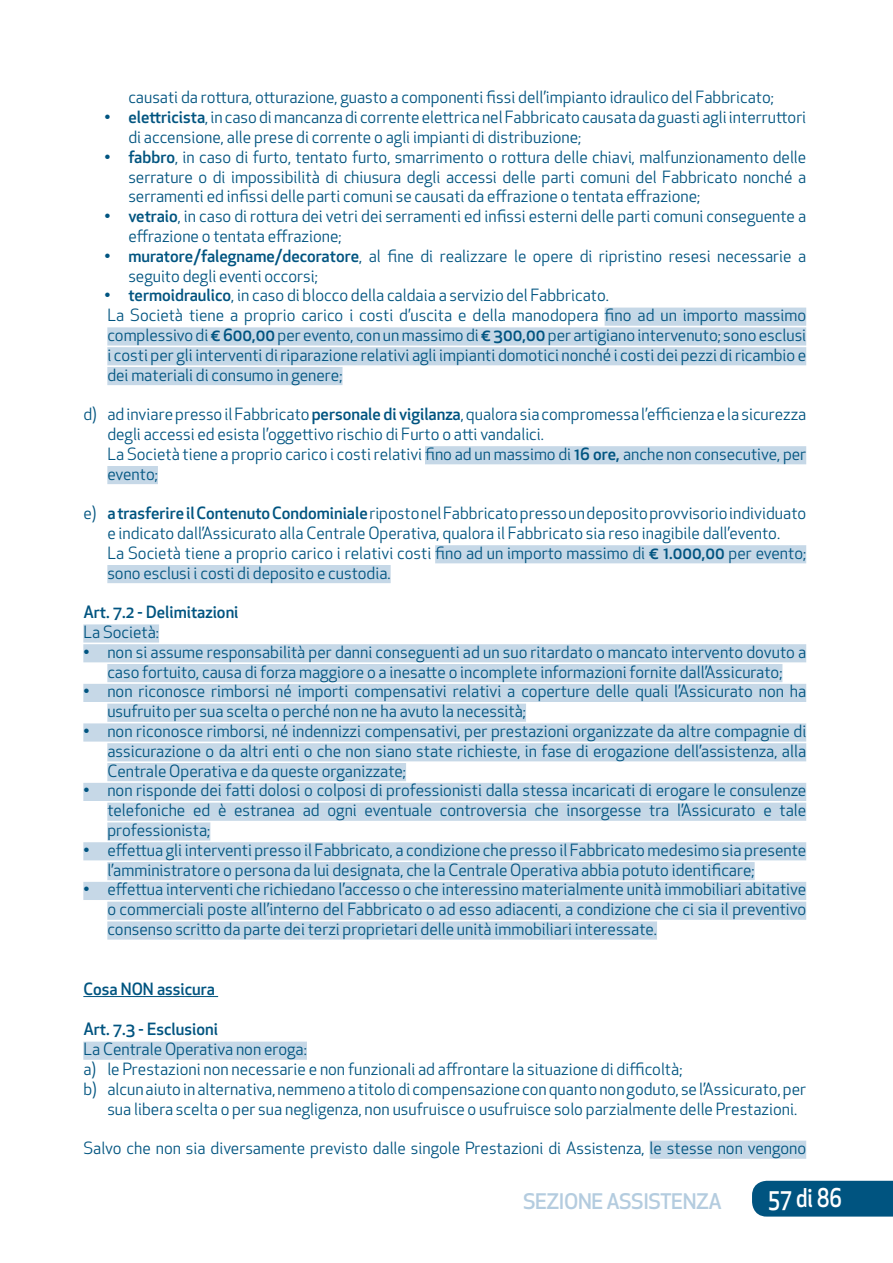
<style>
.page{position:relative;width:893px;height:1263px;background:#fff}
.page>*{position:absolute;margin:0;border:0;box-sizing:border-box;transform-origin:0 0}
.t1{font:500 25.2px "Apex New";color:#fff;scale:.83 1}
.t2{font:500 21px "Apex New";letter-spacing:-.02em;color:#b4ccdf}
.t3{font:16.5px/19.8px "Apex New";color:#005480}
.t4{font:500 16.5px "Apex New";color:#005480}
.s1{font-weight:500}
</style>
<div class="page">
<div style="left:752px;top:1181px;width:141px;height:35px;background:#005480"></div>
<div style="left:605px;top:308px;width:201px;height:18px;background:#c6d8e7"></div>
<div style="left:107px;top:327px;width:699px;height:18px;background:#c6d8e7"></div>
<div style="left:107px;top:347px;width:699px;height:18px;background:#c6d8e7"></div>
<div style="left:107px;top:367px;width:235px;height:18px;background:#c6d8e7"></div>
<div style="left:425px;top:446px;width:381px;height:18px;background:#c6d8e7"></div>
<div style="left:107px;top:466px;width:51px;height:18px;background:#c6d8e7"></div>
<div style="left:435px;top:545px;width:371px;height:18px;background:#c6d8e7"></div>
<div style="left:107px;top:565px;width:284px;height:18px;background:#c6d8e7"></div>
<div style="left:83px;top:624px;width:76px;height:18px;background:#c6d8e7"></div>
<div style="left:83px;top:644px;width:723px;height:18px;background:#c6d8e7"></div>
<div style="left:107px;top:664px;width:675px;height:18px;background:#c6d8e7"></div>
<div style="left:83px;top:684px;width:723px;height:18px;background:#c6d8e7"></div>
<div style="left:107px;top:704px;width:419px;height:18px;background:#c6d8e7"></div>
<div style="left:83px;top:723px;width:723px;height:18px;background:#c6d8e7"></div>
<div style="left:107px;top:743px;width:699px;height:18px;background:#c6d8e7"></div>
<div style="left:107px;top:763px;width:299px;height:18px;background:#c6d8e7"></div>
<div style="left:83px;top:783px;width:723px;height:18px;background:#c6d8e7"></div>
<div style="left:107px;top:803px;width:699px;height:18px;background:#c6d8e7"></div>
<div style="left:107px;top:822px;width:103px;height:18px;background:#c6d8e7"></div>
<div style="left:83px;top:842px;width:723px;height:18px;background:#c6d8e7"></div>
<div style="left:107px;top:862px;width:648px;height:18px;background:#c6d8e7"></div>
<div style="left:83px;top:882px;width:723px;height:18px;background:#c6d8e7"></div>
<div style="left:107px;top:902px;width:699px;height:18px;background:#c6d8e7"></div>
<div style="left:107px;top:921px;width:550px;height:18px;background:#c6d8e7"></div>
<hr style="left:83px;top:996px;width:135px;height:1px;background:#005480">
<div style="left:83px;top:1041px;width:224px;height:19px;background:#c6d8e7"></div>
<div style="left:650px;top:1140px;width:156px;height:19px;background:#c6d8e7"></div>
<p class="t3" style="left:128px;top:87px;width:647px">causati da rottura, otturazione, guasto a componenti fissi dell’impianto idraulico del Fabbricato;</p>
<p class="t3" style="left:128px;top:107px;width:679px;text-indent:-24px">• <span class="s1">elettricista</span>, in caso di mancanza di corrente elettrica nel Fabbricato causata da guasti agli interruttori di accensione, alle prese di corrente o agli impianti di distribuzione;</p>
<p class="t3" style="left:128px;top:147px;width:679px;text-align:justify;text-indent:-24px">• <span class="s1">fabbro</span>, in caso di furto, tentato furto, smarrimento o rottura delle chiavi, malfunzionamento delle serrature o di impossibilità di chiusura degli accessi delle parti comuni del Fabbricato nonché a serramenti ed infissi delle parti comuni se causati da effrazione o tentata effrazione;</p>
<p class="t3" style="left:128px;top:206px;width:679px;text-indent:-24px">• <span class="s1">vetraio</span>, in caso di rottura dei vetri dei serramenti ed infissi esterni delle parti comuni conseguente a effrazione o tentata effrazione;</p>
<p class="t3" style="left:128px;top:246px;width:679px;text-indent:-24px">• <span class="s1">muratore/falegname/decoratore</span>, al fine di realizzare le opere di ripristino resesi necessarie a seguito degli eventi occorsi;</p>
<p class="t3" style="left:104px;top:285px;width:703px">• <span class="s1">termoidraulico</span>, in caso di blocco della caldaia a servizio del Fabbricato.<br>La Società tiene a proprio carico i costi d’uscita e della manodopera fino ad un importo massimo complessivo di <span class="s1">€ 600,00</span> per evento, con un massimo di <span class="s1">€ 300,00</span> per artigiano intervenuto; sono esclusi i costi per gli interventi di riparazione relativi agli impianti domotici nonché i costi dei pezzi di ricambio e dei materiali di consumo in genere;</p>
<p class="t3" style="left:107px;top:404px;width:700px;text-indent:-24px">d) ad inviare presso il Fabbricato <span class="s1">personale di vigilanza</span>, qualora sia compromessa l’efficienza e la sicurezza degli accessi ed esista l’oggettivo rischio di Furto o atti vandalici.<br>La Società tiene a proprio carico i costi relativi fino ad un massimo di <span class="s1">16 ore,</span> anche non consecutive, per evento;</p>
<p class="t3" style="left:107px;top:503px;width:700px;text-indent:-24px">e) <span class="s1">a trasferire il Contenuto Condominiale</span> riposto nel Fabbricato presso un deposito provvisorio individuato e indicato dall’Assicurato alla Centrale Operativa, qualora il Fabbricato sia reso inagibile dall’evento.<br>La Società tiene a proprio carico i relativi costi fino ad un importo massimo di <span class="s1">€ 1.000,00</span> per evento; sono esclusi i costi di deposito e custodia.</p>
<p class="t4" style="left:83px;top:601px;width:157px">Art. 7.2 - Delimitazioni</p>
<p class="t3" style="left:83px;top:622px;width:77px">La Società:</p>
<p class="t3" style="left:83px;top:642px;width:724px;text-align:center">• non si assume responsabilità per danni conseguenti ad un suo ritardato o mancato intervento dovuto a caso fortuito, causa di forza maggiore o a inesatte o incomplete informazioni fornite dall’Assicurato;</p>
<p class="t3" style="left:107px;top:681px;width:700px;text-indent:-24px">• non riconosce rimborsi né importi compensativi relativi a coperture delle quali l’Assicurato non ha usufruito per sua scelta o perché non ne ha avuto la necessità;</p>
<p class="t3" style="left:107px;top:721px;width:700px;text-align:justify;text-indent:-24px">• non riconosce rimborsi, né indennizzi compensativi, per prestazioni organizzate da altre compagnie di assicurazione o da altri enti o che non siano state richieste, in fase di erogazione dell’assistenza, alla Centrale Operativa e da queste organizzate;</p>
<p class="t3" style="left:107px;top:780px;width:700px;text-align:justify;text-indent:-24px">• non risponde dei fatti dolosi o colposi di professionisti dalla stessa incaricati di erogare le consulenze telefoniche ed è estranea ad ogni eventuale controversia che insorgesse tra l’Assicurato e tale professionista;</p>
<p class="t3" style="left:107px;top:840px;width:700px;text-indent:-24px">• effettua gli interventi presso il Fabbricato, a condizione che presso il Fabbricato medesimo sia presente l’amministratore o persona da lui designata, che la Centrale Operativa abbia potuto identificare;</p>
<p class="t3" style="left:107px;top:879px;width:700px;text-align:justify;text-indent:-24px">• effettua interventi che richiedano l’accesso o che interessino materialmente unità immobiliari abitative o commerciali poste all’interno del Fabbricato o ad esso adiacenti, a condizione che ci sia il preventivo consenso scritto da parte dei terzi proprietari delle unità immobiliari interessate.</p>
<p class="t4" style="left:83px;top:978px;width:133px">Cosa NON assicura</p>
<p class="t4" style="left:83px;top:1018px;width:136px">Art. 7.3 - Esclusioni</p>
<p class="t3" style="left:83px;top:1039px;width:225px">La Centrale Operativa non eroga:</p>
<p class="t3" style="left:83px;top:1059px;width:601px">a) le Prestazioni non necessarie e non funzionali ad affrontare la situazione di difficoltà;</p>
<p class="t3" style="left:83px;top:1079px;width:724px">b) alcun aiuto in alternativa, nemmeno a titolo di compensazione con quanto non goduto, se l’Assicurato, per</p>
<p class="t3" style="left:107px;top:1099px;width:691px">sua libera scelta o per sua negligenza, non usufruisce o usufruisce solo parzialmente delle Prestazioni.</p>
<p class="t3" style="left:83px;top:1138px;width:724px">Salvo che non sia diversamente previsto dalle singole Prestazioni di Assistenza, le stesse non vengono</p>
<p class="t2" style="left:523px;top:1187px;width:200px">SEZIONE ASSISTENZA</p>
<h1 class="t1" style="left:768px;top:1181px;width:90px">57 di 86</h1>
</div>
